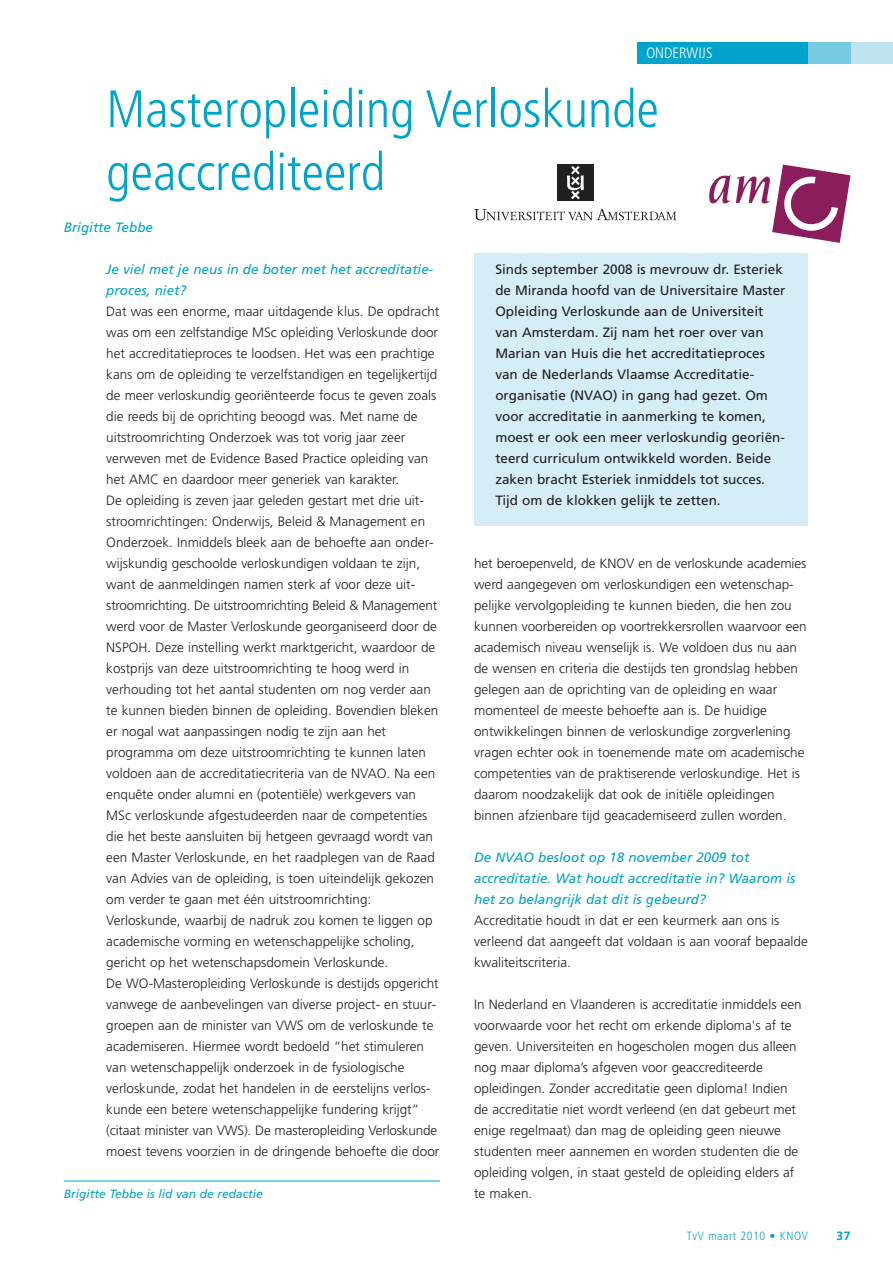
<style>
.page{position:relative;width:893px;height:1263px;background:#fff}
.page>*{position:absolute;margin:0;border:0;box-sizing:border-box;transform-origin:0 0}
.t1{font:300 condensed 52.5px/63px "Frutiger";color:#00a3cb}
.t2{font:300 condensed 15px "Frutiger";color:#fff}
.t3{font:300 13.5px/21px "Frutiger";color:#231f20}
.t4{font:13.5px/21px "Frutiger";color:#231f20}
.t5{font:italic 13.5px/21px "Frutiger";color:#00a3cb}
.t6{font:italic 12px "Frutiger";color:#00a3cb}
.t7{font:300 condensed 12px "Frutiger";letter-spacing:.05em;color:#00a3cb}
.t8{font:700 12px "Frutiger";color:#00a3cb}
</style>
<div class="page">
<div style="left:638px;top:43px;width:255px;height:21px;background:#00a3cb"></div>
<div style="left:850px;top:43px;width:43px;height:21px;background:#bfe3f0"></div>
<div style="left:808px;top:43px;width:42px;height:21px;background:#77c9e1"></div>
<hr style="left:64px;top:1181px;width:376px;height:1px;background:#00a3cb">
<div style="left:474px;top:253px;width:334px;height:273px;background:#d4edf7"></div>
<svg style="left:709px;top:175px;width:21px;height:29px"></svg>
<svg style="left:736px;top:165px;width:114px;height:78px"></svg>
<div style="left:557px;top:165px;width:37px;height:36px;background:#231f20"></div>
<svg style="left:567px;top:164px;width:17px;height:36px"></svg>
<svg style="left:474px;top:209px;width:202px;height:11px"></svg>
<p class="t2" style="left:646px;top:47px;width:68px">ONDERWIJS</p>
<h1 class="t1" style="left:106px;top:82px;width:554px">Masteropleiding Verloskunde geaccrediteerd</h1>
<p class="t5" style="left:64px;top:218px;width:91px">Brigitte Tebbe</p>
<p class="t5" style="left:106px;top:260px;width:329px">Je viel met je neus in de boter met het accreditatie&shy;proces, niet?</p>
<p class="t3" style="left:106px;top:302px;width:334px">Dat was een enorme, maar uitdagende klus. De opdracht was om een zelfstandige MSc opleiding Verloskunde door het accreditatieproces te loodsen. Het was een prachtige kans om de opleiding te verzelfstandigen en tegelijkertijd de meer verloskundig georiënteerde focus te geven zoals die reeds bij de oprichting beoogd was. Met name de uitstroomrichting Onderzoek was tot vorig jaar zeer verweven met de Evidence Based Practice opleiding van het AMC en daardoor meer generiek van karakter.<br>De opleiding is zeven jaar geleden gestart met drie uit&shy;stroomrichtingen: Onderwijs, Beleid &amp; Management en Onderzoek. Inmiddels bleek aan de behoefte aan onder&shy;wijskundig geschoolde verloskundigen voldaan te zijn, want de aanmeldingen namen sterk af voor deze uit&shy;stroomrichting. De uitstroomrichting Beleid &amp; Management werd voor de Master Verloskunde georganiseerd door de NSPOH. Deze instelling werkt marktgericht, waardoor de kostprijs van deze uitstroomrichting te hoog werd in verhouding tot het aantal studenten om nog verder aan te kunnen bieden binnen de opleiding. Bovendien bleken er nogal wat aanpassingen nodig te zijn aan het programma om deze uitstroomrichting te kunnen laten voldoen aan de accreditatiecriteria van de NVAO. Na een enquête onder alumni en (potentiële) werkgevers van MSc verloskunde afgestudeerden naar de competenties die het beste aansluiten bij hetgeen gevraagd wordt van een Master Verloskunde, en het raadplegen van de Raad van Advies van de opleiding, is toen uiteindelijk gekozen om verder te gaan met één uitstroomrichting:<br>Verloskunde, waarbij de nadruk zou komen te liggen op academische vorming en wetenschappelijke scholing, gericht op het wetenschapsdomein Verloskunde.<br>De WO-Masteropleiding Verloskunde is destijds opgericht vanwege de aanbevelingen van diverse project- en stuur&shy;groepen aan de minister van VWS om de verloskunde te academiseren. Hiermee wordt bedoeld “het stimuleren van wetenschappelijk onderzoek in de fysiologische verloskunde, zodat het handelen in de eerstelijns verlos&shy;kunde een betere wetenschappelijke fundering krijgt” (citaat minister van VWS). De masteropleiding Verloskunde moest tevens voorzien in de dringende behoefte die door</p>
<p class="t6" style="left:64px;top:1189px;width:201px">Brigitte Tebbe is lid van de redactie</p>
<p class="t4" style="left:495px;top:260px;width:292px">Sinds september 2008 is mevrouw dr. Esteriek de Miranda hoofd van de Universitaire Master Opleiding Verloskunde aan de Universiteit van Amsterdam. Zij nam het roer over van Marian van Huis die het accreditatieproces van de Nederlands Vlaamse Accreditatie - organisatie (NVAO) in gang had gezet. Om voor accreditatie in aanmerking te komen, moest er ook een meer verloskundig georiën&shy;teerd curriculum ontwikkeld worden. Beide zaken bracht Esteriek inmiddels tot succes.<br>Tijd om de klokken gelijk te zetten.</p>
<p class="t3" style="left:474px;top:554px;width:334px">het beroepenveld, de KNOV en de verloskunde academies werd aangegeven om verloskundigen een wetenschap&shy;pelijke vervolgopleiding te kunnen bieden, die hen zou kunnen voorbereiden op voortrekkersrollen waarvoor een academisch niveau wenselijk is. We voldoen dus nu aan de wensen en criteria die destijds ten grondslag hebben gelegen aan de oprichting van de opleiding en waar momenteel de meeste behoefte aan is. De huidige ontwikkelingen binnen de verloskundige zorgverlening vragen echter ook in toenemende mate om academische competenties van de praktiserende verloskundige. Het is daarom noodzakelijk dat ook de initiële opleidingen binnen afzienbare tijd geacademiseerd zullen worden.</p>
<p class="t5" style="left:474px;top:848px;width:323px">De NVAO besloot op 18 november 2009 tot accreditatie. Wat houdt accreditatie in? Waarom is het zo belangrijk dat dit is gebeurd?</p>
<p class="t3" style="left:474px;top:911px;width:335px">Accreditatie houdt in dat er een keurmerk aan ons is verleend dat aangeeft dat voldaan is aan vooraf bepaalde kwaliteitscriteria.</p>
<p class="t3" style="left:474px;top:995px;width:329px">In Nederland en Vlaanderen is accreditatie inmiddels een voorwaarde voor het recht om erkende diploma's af te geven. Universiteiten en hogescholen mogen dus alleen nog maar diploma’s afgeven voor geaccrediteerde opleidingen. Zonder accreditatie geen diploma! Indien de accreditatie niet wordt verleend (en dat gebeurt met enige regelmaat) dan mag de opleiding geen nieuwe studenten meer aannemen en worden studenten die de opleiding volgen, in staat gesteld de opleiding elders af te maken.</p>
<p class="t7" style="left:687px;top:1231px;width:123px">TvV maart 2010 • KNOV</p>
<p class="t8" style="left:836px;top:1231px;width:16px">37</p>
</div>
